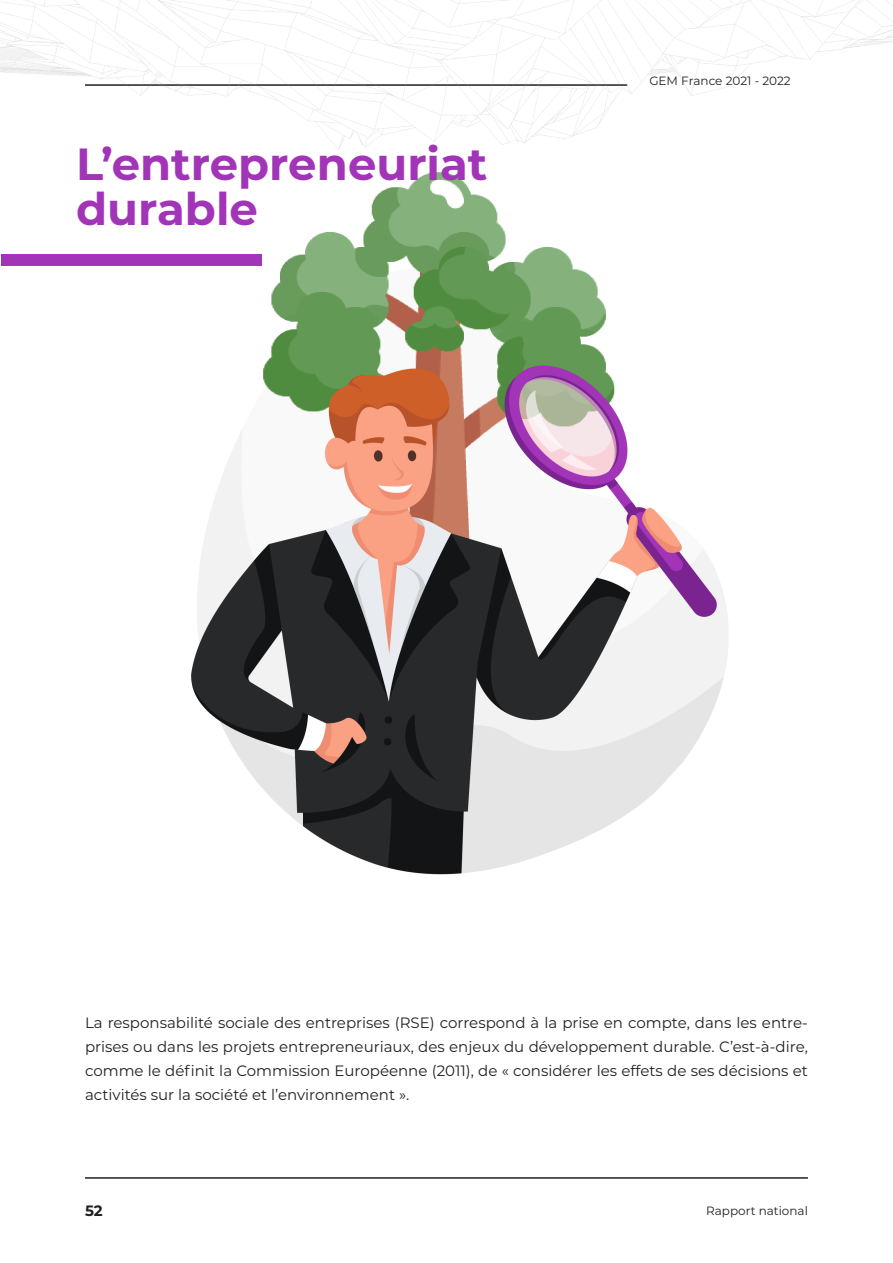
<style>
.page{position:relative;width:893px;height:1263px;background:#fff}
.page>*{position:absolute;margin:0;border:0;box-sizing:border-box;transform-origin:0 0}
.t1{font:700 45px/45px "Montserrat";color:#a234b8}
.t2{font:15px/24px "Montserrat";color:#231f20;text-align:justify}
.t3{font:700 15px "Montserrat";color:#231f20}
.t4{font:12px "Montserrat";color:#231f20}
</style>
<div class="page">
<hr style="left:85px;top:1177px;width:723px;height:2px;background:#231f20">
<img style="left:191px;top:198px;width:537px;height:677px">
<img style="left:0;top:0;width:893px;height:198px">
<div style="left:1px;top:254px;width:260px;height:12px;background:#a234b8"></div>
<p class="t1" style="left:76px;top:139px;width:413px">L’entrepreneuriat durable</p>
<p class="t4" style="left:649px;top:72px;width:143px">GEM France 2021 - 2022</p>
<p class="t2" style="left:85px;top:1010px;width:724px">La responsabilité sociale des entreprises (RSE) correspond à la prise en compte, dans les entre&shy;prises ou dans les projets entrepreneuriaux, des enjeux du développement durable. C’est-à-dire, comme le définit la Commission Européenne (2011), de « considérer les effets de ses décisions et activités sur la société et l’environnement ».</p>
<p class="t3" style="left:85px;top:1200px;width:19px">52</p>
<p class="t4" style="left:706px;top:1202px;width:103px">Rapport national</p>
</div>
